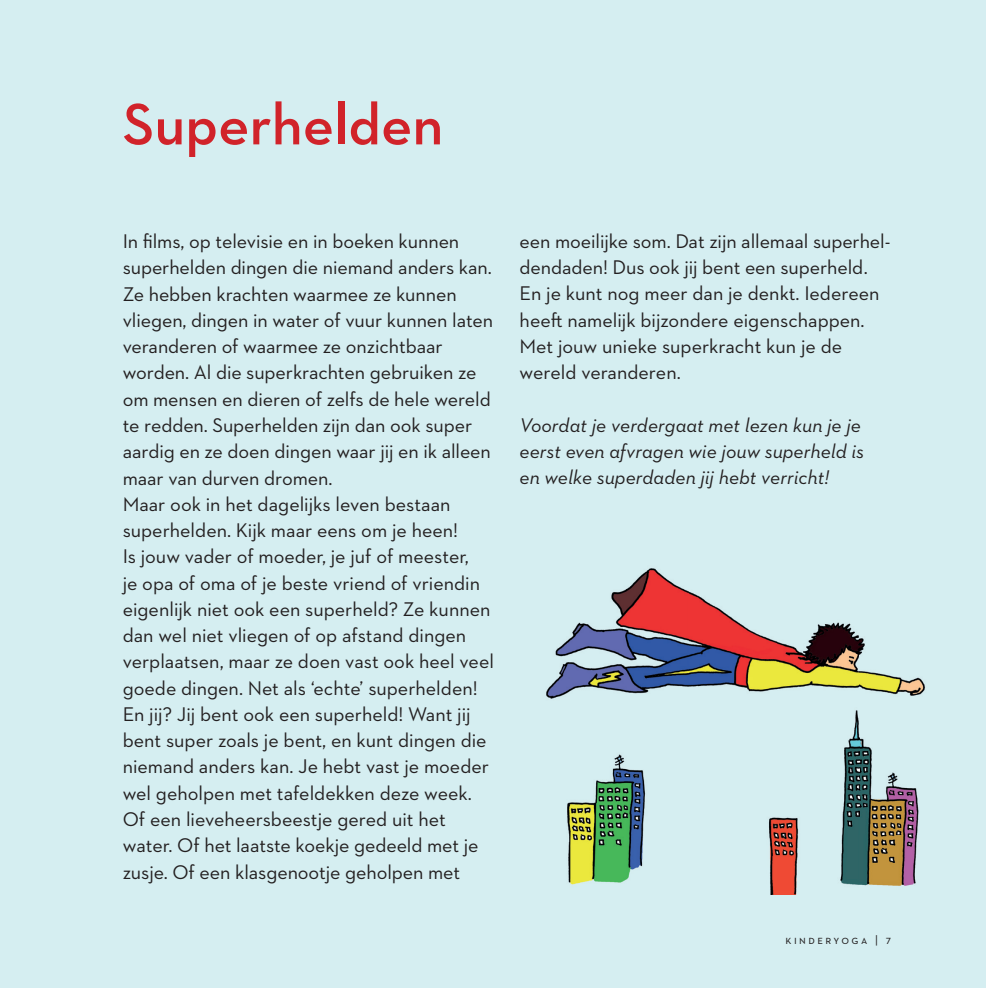
<style>
.page{position:relative;width:986px;height:988px;background:#fff}
.page>*{position:absolute;margin:0;border:0;box-sizing:border-box;transform-origin:0 0}
.t1{font:600 59.5px "Neutraface 2 Text";color:#d1232a}
.t2{font:20.12px/26.2px "Neutraface 2 Text";letter-spacing:-.005em;color:#231f20}
.t3{font:italic 20.12px/26.2px "Neutraface 2 Text";color:#231f20}
.t4{font:12.25px "Neutraface 2 Text";letter-spacing:.2em;color:#231f20}
</style>
<div class="page">
<div style="left:0;top:0;width:986px;height:987px;background:#d5eef1"></div>
<img style="left:546px;top:568px;width:379px;height:326px">
<h1 class="t1" style="left:123px;top:86px;width:322px">Superhelden</h1>
<p class="t2" style="left:123px;top:228px;width:373px">In films, op televisie en in boeken kunnen superhelden dingen die niemand anders kan.<br>Ze hebben krachten waarmee ze kunnen vliegen, dingen in water of vuur kunnen laten veranderen of waarmee ze onzichtbaar worden. Al die superkrachten gebruiken ze om mensen en dieren of zelfs de hele wereld te redden. Superhelden zijn dan ook super aardig en ze doen dingen waar jij en ik alleen maar van durven dromen.<br>Maar ook in het dagelijks leven bestaan superhelden. Kijk maar eens om je heen!<br>Is jouw vader of moeder, je juf of meester,<br>je opa of oma of je beste vriend of vriendin eigenlijk niet ook een superheld? Ze kunnen dan wel niet vliegen of op afstand dingen verplaatsen, maar ze doen vast ook heel veel goede dingen. Net als ‘echte’ superhelden!<br>En jij? Jij bent ook een superheld! Want jij bent super zoals je bent, en kunt dingen die niemand anders kan. Je hebt vast je moeder wel geholpen met tafeldekken deze week.<br>Of een lieveheersbeestje gered uit het water. Of het laatste koekje gedeeld met je zusje. Of een klasgenootje geholpen met</p>
<p class="t2" style="left:520px;top:227px;width:372px">een moeilijke som. Dat zijn allemaal superhel&shy;dendaden! Dus ook jij bent een superheld.<br>En je kunt nog meer dan je denkt. Iedereen heeft namelijk bijzondere eigenschappen.<br>Met jouw unieke superkracht kun je de wereld veranderen.</p>
<p class="t3" style="left:520px;top:411px;width:346px">Voordat je verdergaat met lezen kun je je eerst even afvragen wie jouw superheld is en welke superdaden jij hebt verricht!</p>
<p class="t4" style="left:785px;top:931px;width:108px">kinderYoGa | 7</p>
</div>
